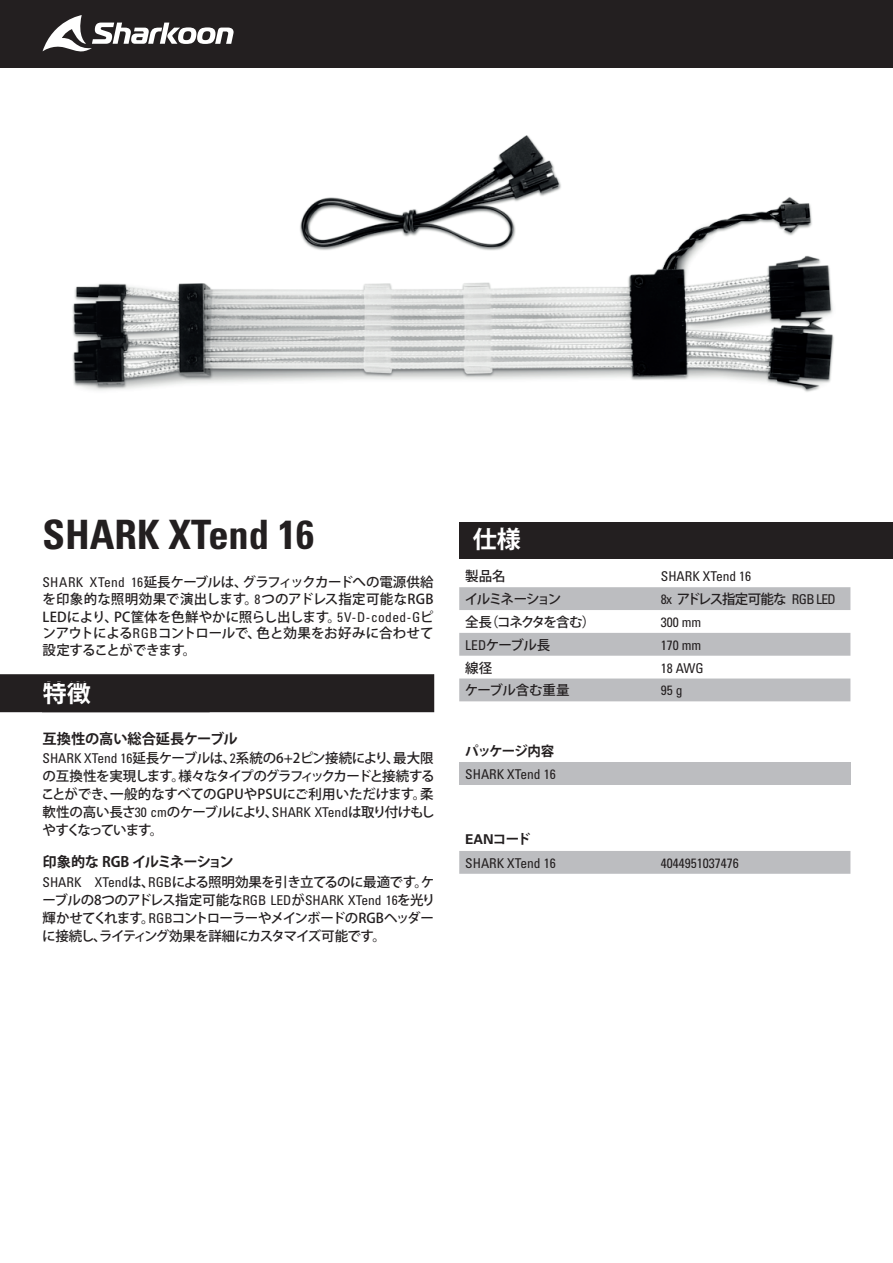
<style>
.page{position:relative;width:893px;height:1263px;background:#fff}
.page>*{position:absolute;margin:0;border:0;box-sizing:border-box;transform-origin:0 0}
.t1{font:40.5px "Univers LTCYR 67 Bold Cond";color:#231f20}
.t2{font:700 24px "Koz Go Pr 6 N";color:#fff}
.t3{font:700 14.25px "Koz Go Pr 6 N";letter-spacing:-.05em;color:#231f20}
.t4{font:700 14.25px "Koz Go Pr 6 N";letter-spacing:-.01em;color:#231f20}
.t5{font:500 13.5px/18px "Koz Go Pr 6 N";letter-spacing:-.04em;color:#231f20;text-align:justify}
.t6{font:condensed 13.5px "Univers LTCYR 57";color:#231f20}
.t7{font:500 13.5px/16.5px "Koz Go Pr 6 N";letter-spacing:-.005em;color:#231f20}
.t8{font:500 13.5px "Koz Go Pr 6 N";letter-spacing:-.075em;color:#231f20}
.t9{font:500 13.5px "Koz Go Pr 6 N";letter-spacing:-.095em;color:#231f20}
.t10{font:500 13.5px "Koz Go Pr 6 N";letter-spacing:-.11em;color:#231f20}
.t11{font:500 13.5px "Koz Go Pr 6 N";letter-spacing:-.01em;color:#231f20}
.t12{font:700 13.5px "Koz Go Pr 6 N";letter-spacing:-.065em;color:#231f20}
.t13{font:700 13.5px "Univers LTCYR 65";color:#231f20}
.s1{font-family:"Univers LTCYR 57";font-weight:400;font-stretch:condensed}
.s2{font-family:"Koz Go Pr 6 N"}
</style>
<div class="page">
<div style="left:0;top:0;width:893px;height:69px;background:#231f20"></div>
<svg style="left:43px;top:15px;width:191px;height:37px"></svg>
<img style="left:72px;top:135px;width:762px;height:257px">
<div style="left:459px;top:762px;width:391px;height:23px;background:#bcbdc0"></div>
<div style="left:459px;top:522px;width:434px;height:37px;background:#231f20"></div>
<svg style="left:459px;top:701px;width:391px;height:1px"></svg>
<svg style="left:459px;top:587px;width:391px;height:114px"></svg>
<div style="left:459px;top:851px;width:391px;height:23px;background:#bcbdc0"></div>
<div style="left:0;top:674px;width:434px;height:38px;background:#231f20"></div>
<div style="left:42px;top:682px;width:167px;height:30px;border:1px solid #231f20"></div>
<h1 class="t1" style="left:43px;top:510px;width:273px">SHARK XTend 16</h1>
<p class="t7" style="left:43px;top:574px;width:393px"><span class="s1">SHARK XTend 16</span>延長ケーブルは、グラフィックカードへの電源供給を印象的な照明効果で演出します。<span class="s1">8</span>つのアドレス指定可能なRGB</p>
<p class="t5" style="left:43px;top:609px;width:393px;line-height:16.5px">LEDにより、PC筐体を色鮮やかに照らし出します。<span class="s1">5V-D-coded-G</span>ピンアウトによる<span class="s1">RGB</span>コントロールで、色と効果をお好みに合わせて設定することができます。</p>
<h2 class="t2" style="left:43px;top:680px;width:49px">特徴</h2>
<p class="t4" style="left:43px;top:730px;width:197px">互換性の高い総合延長ケーブル</p>
<p class="t5" style="left:41px;top:750px;width:395px"><span class="s1">SHARK XTend 16</span>延長ケーブルは、<span class="s1">2</span>系統の6+2ピン接続により、最大限の互換性を実現します。様々なタイプのグラフィックカードと接続することができ、一般的なすべてのGPUやPSUにご利用いただけます。柔軟性の高い長さ<span class="s1">30 cm</span>のケーブルにより、<span class="s1">SHARK XTend</span>は取り付けもしやすくなっています。</p>
<p class="t3" style="left:43px;top:854px;width:193px">印象的な RGB イルミネーション</p>
<p class="t5" style="left:42px;top:873px;width:395px;text-align:left"><span class="s1">SHARK XTend</span>は、<span class="s1">RGB</span>による照明効果を引き立てるのに最適です。ケーブルの8つのアドレス指定可能な<span class="s1">RGB LED</span>が<span class="s1">SHARK XTend 16</span>を光り輝かせてくれます。<span class="s1">RGB</span>コントローラーやメインボードのRGBヘッダーに接続し、ライティング効果を詳細にカスタマイズ可能です。</p>
<h2 class="t2" style="left:473px;top:526px;width:49px">仕様</h2>
<p class="t5" style="left:465px;top:567px;width:42px">製品名</p>
<p class="t6" style="left:661px;top:568px;width:92px">SHARK XTend 16</p>
<p class="t10" style="left:465px;top:591px;width:98px">イルミネーション</p>
<p class="t8" style="left:661px;top:591px;width:177px"><span class="s1">8x</span> アドレス指定可能な <span class="s1">RGB LED</span></p>
<p class="t9" style="left:465px;top:614px;width:132px">全長（コネクタを含む）</p>
<p class="t6" style="left:661px;top:613px;width:42px">300 mm</p>
<p class="t5" style="left:465px;top:636px;width:87px"><span class="s1">LED</span>ケーブル長</p>
<p class="t6" style="left:661px;top:636px;width:42px">170 mm</p>
<p class="t5" style="left:465px;top:659px;width:28px">線径</p>
<p class="t6" style="left:661px;top:659px;width:44px">18 AWG</p>
<p class="t11" style="left:465px;top:683px;width:106px">ケーブル含む重量</p>
<p class="t6" style="left:661px;top:682px;width:23px">95 g</p>
<p class="t12" style="left:465px;top:744px;width:91px">パッケージ内容</p>
<p class="t6" style="left:465px;top:766px;width:92px">SHARK XTend 16</p>
<p class="t13" style="left:465px;top:829px;width:67px">EAN<span class="s2">コード</span></p>
<p class="t6" style="left:465px;top:854px;width:92px">SHARK XTend 16</p>
<p class="t6" style="left:661px;top:854px;width:79px">4044951037476</p>
</div>
